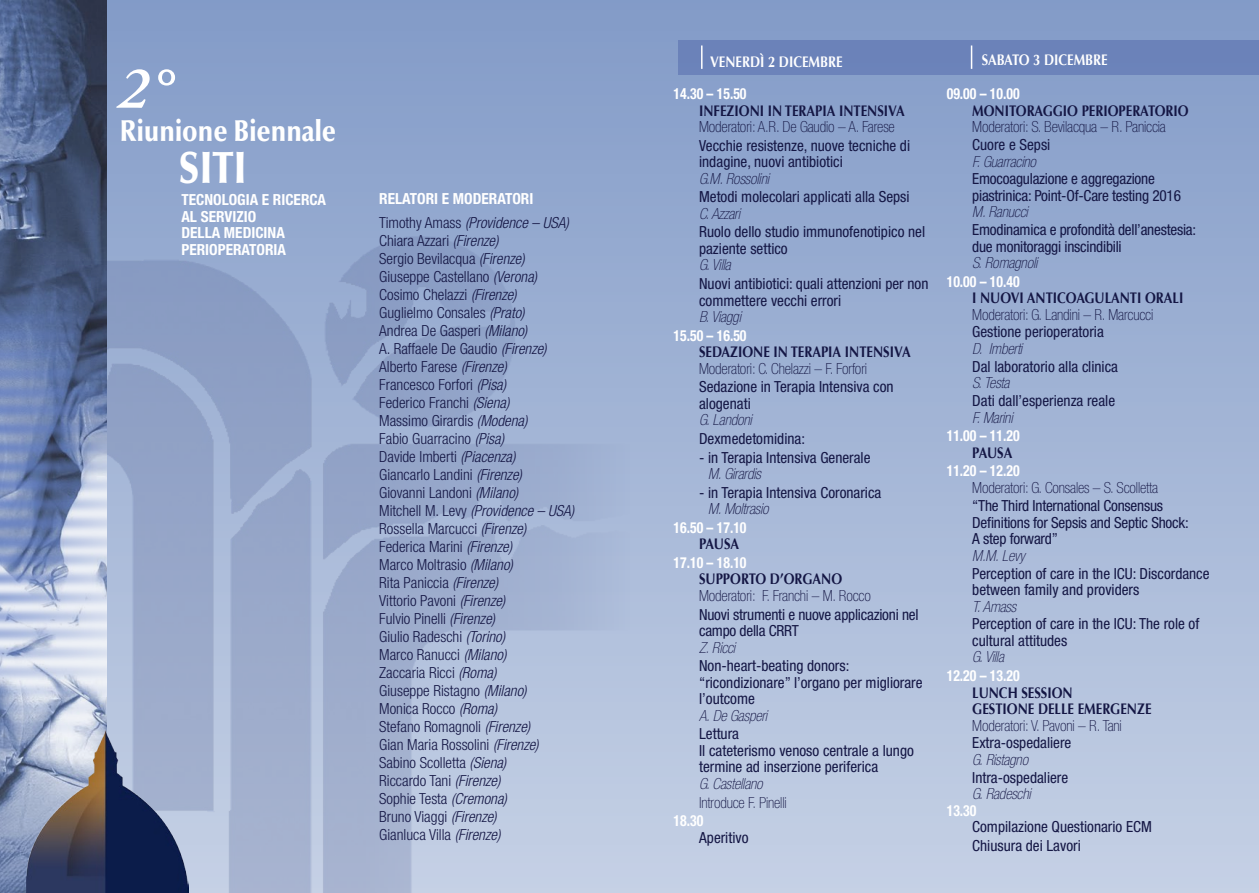
<style>
.page{position:relative;width:1259px;height:893px;background:#fff}
.page>*{position:absolute;margin:0;border:0;box-sizing:border-box;transform-origin:0 0}
.t1{font:italic 600 60px "Adobe Garamond";color:#fff}
.t2{font:900 45px "Optima";color:#fff;scale:.85 1}
.t3{font:900 30px "Optima";color:#fff;scale:.85 1}
.t4{font:condensed 15.3px/16.5px "Helvetica Neue";color:#141644}
.t5{font:300 condensed 15.3px/18px "Helvetica Neue";color:#141644}
.t6{font:100 condensed 15.3px "Helvetica Neue";letter-spacing:-.01em;color:#141644}
.t7{font:italic 100 condensed 15.3px "Helvetica Neue";letter-spacing:-.01em;color:#141644}
.t8{font:700 15.3px/16.5px "Optima";color:#141644;scale:.85 1}
.t9{font:700 condensed 15.3px "Helvetica Neue";color:#fff;scale:.9 1}
.t10{font:700 condensed 15.3px/16.5px "Helvetica Neue";color:#fff}
.t11{font:700 15.3px "Optima";color:#fff;scale:.85 1}
.s1{font-weight:300;color:#141644}
.s2{font-weight:300;font-style:italic;color:#141644}
.s3{font-style:italic}
</style>
<div class="page">
<div style="left:0;top:0;width:1259px;height:893px;background:linear-gradient(to bottom,#829bc7,#c6d1e5)"></div>
<img style="left:106px;top:237px;width:523px;height:656px">
<img style="left:0;top:0;width:106px;height:893px">
<img style="left:27px;top:730px;width:161px;height:163px">
<img style="left:0;top:240px;width:106px;height:581px">
<div style="left:678px;top:40px;width:581px;height:34px;background:#657cb6"></div>
<svg style="left:701px;top:45px;width:1px;height:24px"></svg>
<svg style="left:971px;top:45px;width:1px;height:24px"></svg>
<h1 class="t1" style="left:115px;top:56px;width:56px">2°</h1>
<h3 class="t3" style="left:120px;top:113px;width:256px">Riunione Biennale</h3>
<h2 class="t2" style="left:178px;top:141px;width:82px">SITI</h2>
<p class="t10" style="left:181px;top:191px;width:16px">TECNOLOGIA</p>
<p class="t10" style="left:262px;top:191px;width:20px">E RICERCA</p>
<p class="t10" style="left:181px;top:208px;width:28px">AL SERVIZIO<br>DELLA</p>
<p class="t10" style="left:224px;top:224px;width:9px">MEDICINA</p>
<p class="t10" style="left:181px;top:241px;width:16px">PERIO</p>
<p class="t10" style="left:218px;top:241px;width:17px">PERATORIA</p>
<p class="t10" style="left:379px;top:187px;width:191px;line-height:23.7px">RELATORI E MODERATORI<br><span class="s1">Timothy Amass</span> <span class="s2">(Providence – USA)</span></p>
<p class="t5" style="left:379px;top:231px;width:197px">Chiara Azzari <span class="s3">(Firenze)<br></span>Sergio Bevilacqua <span class="s3">(Firenze)<br></span>Giuseppe Castellano <span class="s3">(Verona)<br></span>Cosimo Chelazzi <span class="s3">(Firenze)<br></span>Guglielmo Consales <span class="s3">(Prato)<br></span>Andrea De Gasperi <span class="s3">(Milano)<br></span>A. Raffaele De Gaudio <span class="s3">(Firenze)<br></span>Alberto Farese <span class="s3">(Firenze)<br></span>Francesco Forfori <span class="s3">(Pisa)<br></span>Federico Franchi <span class="s3">(Siena)<br></span>Massimo Girardis <span class="s3">(Modena)<br></span>Fabio Guarracino <span class="s3">(Pisa)<br></span>Davide Imberti <span class="s3">(Piacenza)<br></span>Giancarlo Landini <span class="s3">(Firenze)<br></span>Giovanni Landoni <span class="s3">(Milano)<br></span>Mitchell M. Levy <span class="s3">(Providence – USA)<br></span>Rossella Marcucci <span class="s3">(Firenze)<br></span>Federica Marini <span class="s3">(Firenze)<br></span>Marco Moltrasio <span class="s3">(Milano)<br></span>Rita Paniccia <span class="s3">(Firenze)<br></span>Vittorio Pavoni <span class="s3">(Firenze)<br></span>Fulvio Pinelli <span class="s3">(Firenze)<br></span>Giulio Radeschi <span class="s3">(Torino)<br></span>Marco Ranucci <span class="s3">(Milano)<br></span>Zaccaria Ricci <span class="s3">(Roma)<br></span>Giuseppe Ristagno <span class="s3">(Milano)<br></span>Monica Rocco <span class="s3">(Roma)<br></span>Stefano Romagnoli <span class="s3">(Firenze)<br></span>Gian Maria Rossolini <span class="s3">(Firenze)<br></span>Sabino Scolletta <span class="s3">(Siena)<br></span>Riccardo Tani <span class="s3">(Firenze)<br></span>Sophie Testa <span class="s3">(Cremona)<br></span>Bruno Viaggi <span class="s3">(Firenze)<br></span>Gianluca Villa <span class="s3">(Firenze)</span></p>
<p class="t11" style="left:710px;top:53px;width:157px">VENERDÌ 2 DICEMBRE</p>
<p class="t11" style="left:981px;top:51px;width:150px">SABATO 3 DICEMBRE</p>
<p class="t9" style="left:673px;top:84px;width:83px">14.30 – 15.50</p>
<p class="t8" style="left:699px;top:102px;width:244px">I NFEZIONI IN TERAPIA I NTENSIVA</p>
<p class="t6" style="left:699px;top:118px;width:197px">Moderatori: A.R. De Gaudio – A. Farese</p>
<p class="t4" style="left:699px;top:137px;width:212px">Vecchie resistenze, nuove tecniche di indagine, nuovi antibiotici</p>
<p class="t7" style="left:699px;top:170px;width:71px">G.M. Rossolini</p>
<p class="t4" style="left:699px;top:189px;width:212px">Metodi molecolari applicati alla Sepsi</p>
<p class="t7" style="left:699px;top:205px;width:42px">C. Azzari</p>
<p class="t4" style="left:699px;top:224px;width:228px">Ruolo dello studio immunofenotipico nel paziente settico</p>
<p class="t7" style="left:699px;top:256px;width:33px">G. Villa</p>
<p class="t4" style="left:699px;top:275px;width:231px">Nuovi antibiotici: quali attenzioni per non commettere vecchi errori</p>
<p class="t7" style="left:699px;top:308px;width:43px">B. Viaggi</p>
<p class="t9" style="left:673px;top:326px;width:83px">15.50 – 16.50</p>
<p class="t8" style="left:699px;top:344px;width:250px">SEDAZIONE IN TERAPIA I NTENSIVA</p>
<p class="t6" style="left:699px;top:360px;width:169px">Moderatori: C. Chelazzi – F. Forfori</p>
<p class="t4" style="left:699px;top:379px;width:196px">Sedazione in Terapia Intensiva con alogenati</p>
<p class="t7" style="left:699px;top:411px;width:54px">G. Landoni</p>
<p class="t4" style="left:699px;top:430px;width:107px">Dexmedetomidina:</p>
<p class="t4" style="left:699px;top:449px;width:173px">- in Terapia Intensiva Generale</p>
<p class="t7" style="left:708px;top:465px;width:54px">M. Girardis</p>
<p class="t4" style="left:699px;top:484px;width:184px">- in Terapia Intensiva Coronarica</p>
<p class="t7" style="left:708px;top:500px;width:62px">M. Moltrasio</p>
<p class="t9" style="left:673px;top:518px;width:83px">16.50 – 17.10</p>
<p class="t8" style="left:699px;top:536px;width:49px">PAUSA</p>
<p class="t9" style="left:673px;top:553px;width:83px">17.10 – 18.10</p>
<p class="t8" style="left:699px;top:571px;width:170px">SUPPORTO D’ORGANO</p>
<p class="t6" style="left:699px;top:587px;width:173px">Moderatori: F. Franchi – M. Rocco</p>
<p class="t4" style="left:699px;top:606px;width:221px">Nuovi strumenti e nuove applicazioni nel campo della CRRT</p>
<p class="t7" style="left:699px;top:639px;width:38px">Z. Ricci</p>
<p class="t4" style="left:699px;top:657px;width:225px">Non-heart-beating donors: “ricondizionare” l’organo per migliorare l’outcome</p>
<p class="t7" style="left:699px;top:707px;width:70px">A. De Gasperi</p>
<p class="t4" style="left:699px;top:726px;width:216px">Lettura<br>Il cateterismo venoso centrale a lungo termine ad inserzione periferica</p>
<p class="t7" style="left:699px;top:775px;width:65px">G. Castellano</p>
<p class="t6" style="left:699px;top:793px;width:89px">Introduce F. Pinelli</p>
<p class="t9" style="left:673px;top:811px;width:35px">18.30</p>
<p class="t4" style="left:699px;top:829px;width:51px">Aperitivo</p>
<p class="t9" style="left:946px;top:85px;width:83px">09.00 – 10.00</p>
<p class="t8" style="left:972px;top:102px;width:256px">MONITORAGGIO PERIOPERATORIO</p>
<p class="t6" style="left:972px;top:118px;width:195px">Moderatori: S. Bevilacqua – R. Paniccia</p>
<p class="t4" style="left:972px;top:136px;width:80px">Cuore e Sepsi</p>
<p class="t7" style="left:972px;top:153px;width:65px">F. Guarracino</p>
<p class="t4" style="left:972px;top:171px;width:210px">Emocoagulazione e aggregazione piastrinica: Point-Of-Care testing 2016</p>
<p class="t7" style="left:972px;top:203px;width:57px">M. Ranucci</p>
<p class="t4" style="left:972px;top:221px;width:225px">Emodinamica e profondità dell’anestesia: due monitoraggi inscindibili</p>
<p class="t7" style="left:972px;top:254px;width:67px">S. Romagnoli</p>
<p class="t9" style="left:946px;top:272px;width:83px">10.00 – 10.40</p>
<p class="t8" style="left:972px;top:290px;width:250px">I N UOVI ANTICOAGULANTI ORALI</p>
<p class="t6" style="left:972px;top:306px;width:183px">Moderatori: G. Landini – R. Marcucci</p>
<p class="t4" style="left:972px;top:324px;width:133px">Gestione perioperatoria</p>
<p class="t7" style="left:972px;top:340px;width:51px">D. Imberti</p>
<p class="t4" style="left:972px;top:358px;width:147px">Dal laboratorio alla clinica</p>
<p class="t7" style="left:972px;top:374px;width:39px">S. Testa</p>
<p class="t4" style="left:972px;top:392px;width:144px">Dati dall’esperienza reale</p>
<p class="t7" style="left:972px;top:409px;width:42px">F. Marini</p>
<p class="t9" style="left:946px;top:426px;width:83px">11.00 – 11.20</p>
<p class="t8" style="left:972px;top:444px;width:49px">PAUSA</p>
<p class="t9" style="left:946px;top:462px;width:83px">11.20 – 12.20</p>
<p class="t6" style="left:972px;top:479px;width:187px">Moderatori: G. Consales – S. Scolletta</p>
<p class="t4" style="left:972px;top:498px;width:218px">“The Third International Consensus<br>Definitions for Sepsis and Septic Shock:<br>A step forward”</p>
<p class="t7" style="left:972px;top:547px;width:54px">M.M. Levy</p>
<p class="t4" style="left:972px;top:565px;width:239px">Perception of care in the ICU: Discordance between family and providers</p>
<p class="t7" style="left:972px;top:598px;width:45px">T. Amass</p>
<p class="t4" style="left:972px;top:616px;width:229px">Perception of care in the ICU: The role of cultural attitudes</p>
<p class="t7" style="left:972px;top:648px;width:33px">G. Villa</p>
<p class="t9" style="left:946px;top:666px;width:83px">12.20 – 13.20</p>
<p class="t8" style="left:972px;top:684px;width:212px">LUNCH SESSION<br>GESTIONE DELLE EMERGENZE</p>
<p class="t6" style="left:972px;top:717px;width:151px">Moderatori: V. Pavoni – R. Tani</p>
<p class="t4" style="left:972px;top:735px;width:101px">Extra-ospedaliere</p>
<p class="t7" style="left:972px;top:751px;width:57px">G. Ristagno</p>
<p class="t4" style="left:972px;top:769px;width:98px">Intra-ospedaliere</p>
<p class="t7" style="left:972px;top:785px;width:60px">G. Radeschi</p>
<p class="t9" style="left:946px;top:801px;width:35px">13.30</p>
<p class="t4" style="left:972px;top:817px;width:181px;line-height:18.6px">Compilazione Questionario ECM<br>Chiusura dei Lavori</p>
</div>
